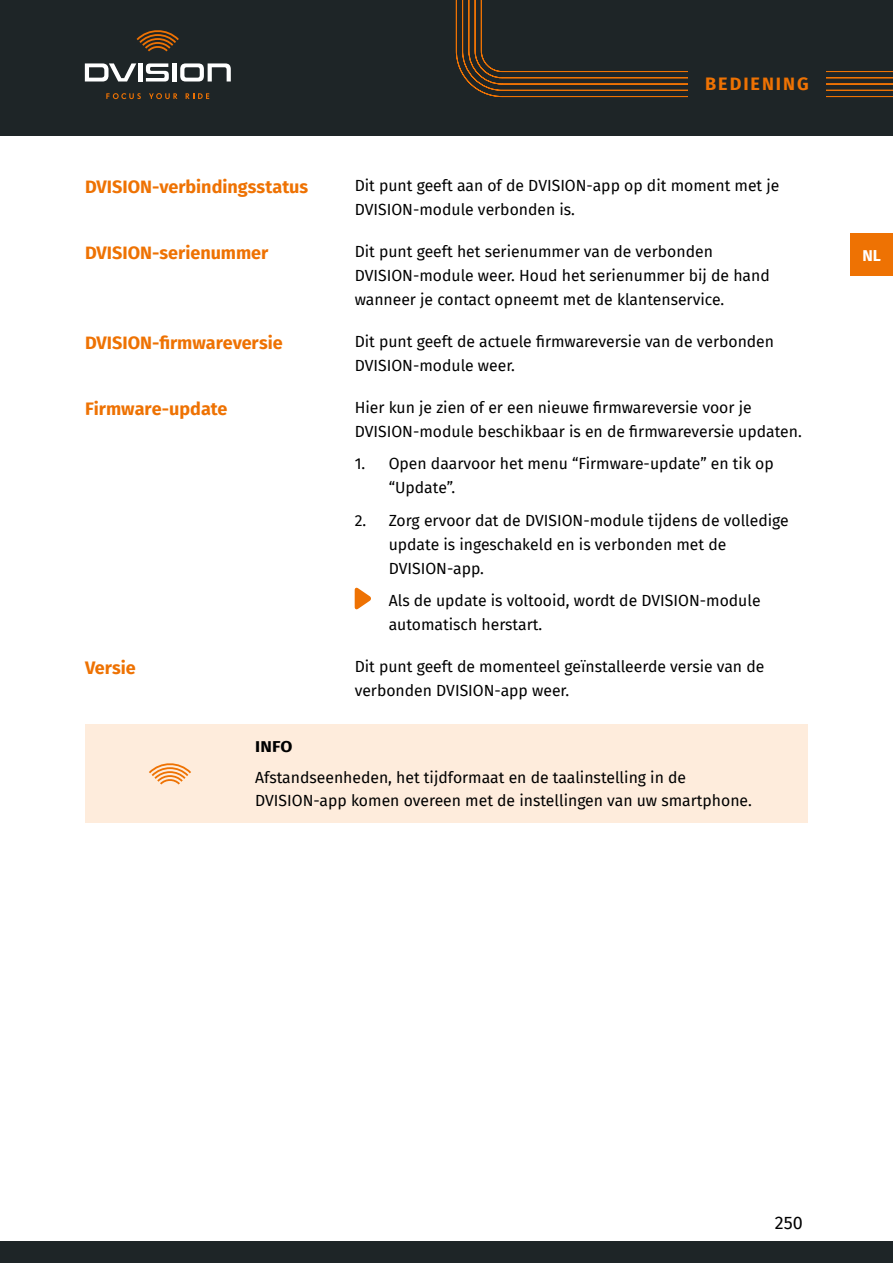
<style>
.page{position:relative;width:893px;height:1263px;background:#fff}
.page>*{position:absolute;margin:0;border:0;box-sizing:border-box;transform-origin:0 0}
.t1{font:700 18px "Fira Sans";color:#ee7203}
.t2{font:700 18px "Fira Sans";letter-spacing:.11em;color:#ee7203}
.t3{font:18px "Fira Sans";color:#000}
.t4{font:15.75px/24px "Fira Sans";color:#000}
.t5{font:700 15.75px "Fira Sans";color:#000;scale:1.1 1}
.t6{font:700 15.75px "Fira Sans";color:#fff}
.s1{font-size:18px}
</style>
<div class="page">
<div style="left:0;top:0;width:893px;height:136px;background:#1e2527"></div>
<svg style="left:85px;top:63px;width:51px;height:18px"></svg>
<hr style="left:138px;top:63px;width:4px;height:18px;background:#fff">
<svg style="left:146px;top:63px;width:23px;height:18px"></svg>
<div style="left:172px;top:63px;width:5px;height:18px;background:#fff"></div>
<svg style="left:180px;top:63px;width:51px;height:18px"></svg>
<svg style="left:137px;top:30px;width:42px;height:21px"></svg>
<svg style="left:106px;top:93px;width:35px;height:6px"></svg>
<svg style="left:149px;top:93px;width:28px;height:6px"></svg>
<svg style="left:186px;top:93px;width:23px;height:6px"></svg>
<svg style="left:456px;top:0;width:437px;height:97px"></svg>
<div style="left:688px;top:56px;width:138px;height:51px;background:#1e2527"></div>
<div style="left:0;top:1242px;width:893px;height:21px;background:#1e2527"></div>
<div style="left:850px;top:233px;width:43px;height:42px;background:#ee7203"></div>
<div style="left:85px;top:724px;width:723px;height:37px;background:#feecdc"></div>
<div style="left:85px;top:748px;width:723px;height:75px;background:#feecdc"></div>
<svg style="left:355px;top:587px;width:16px;height:23px"></svg>
<svg style="left:149px;top:763px;width:42px;height:21px"></svg>
<p class="t2" style="left:705px;top:69px;width:105px">BEDIENING</p>
<p class="t1" style="left:85px;top:171px;width:225px">DVISION-verbindingsstatus</p>
<p class="t4" style="left:355px;top:173px;width:426px">Dit punt geeft aan of de DVISION-app op dit moment met je<br>DVISION-module verbonden is.</p>
<p class="t1" style="left:85px;top:237px;width:185px">DVISION-serienummer</p>
<p class="t4" style="left:355px;top:239px;width:417px">Dit punt geeft het serienummer van de verbonden<br>DVISION‑module weer. Houd het serienummer bij de hand wanneer je contact opneemt met de klantenservice.</p>
<p class="t1" style="left:85px;top:327px;width:199px">DVISION-firmwareversie</p>
<p class="t4" style="left:355px;top:329px;width:421px">Dit punt geeft de actuele firmwareversie van de verbonden<br>DVISION-module weer.</p>
<p class="t1" style="left:85px;top:393px;width:144px">Firmware-update</p>
<p class="t4" style="left:355px;top:395px;width:449px">Hier kun je zien of er een nieuwe firmwareversie voor je<br>DVISION-module beschikbaar is en de firmwareversie updaten.</p>
<p class="t4" style="left:389px;top:451px;width:387px;text-indent:-34px">1. Open daarvoor het menu “Firmware-update” en tik op “Update”.</p>
<p class="t4" style="left:389px;top:508px;width:402px;text-indent:-34px">2. Zorg ervoor dat de DVISION-module tijdens de volledige update is ingeschakeld en is verbonden met de<br>DVISION‑app.</p>
<p class="t4" style="left:389px;top:588px;width:373px">Als de update is voltooid, wordt de DVISION-module automatisch herstart.</p>
<p class="t1" style="left:85px;top:653px;width:52px">Versie</p>
<p class="t4" style="left:355px;top:654px;width:411px">Dit punt geeft de momenteel geïnstalleerde versie van de verbonden DVISION-app weer.</p>
<p class="t5" style="left:255px;top:733px;width:35px">INFO</p>
<p class="t4" style="left:255px;top:766px;width:498px;line-height:22.5px">Afstandseenheden, het tijdformaat en de taalinstelling in de<br>DVISION‑app komen overeen met de instellingen van uw smartphone.</p>
<p class="t6" style="left:862px;top:243px;width:24px">N L<span class="s1">L</span></p>
<p class="t3" style="left:775px;top:1209px;width:29px">250</p>
</div>
